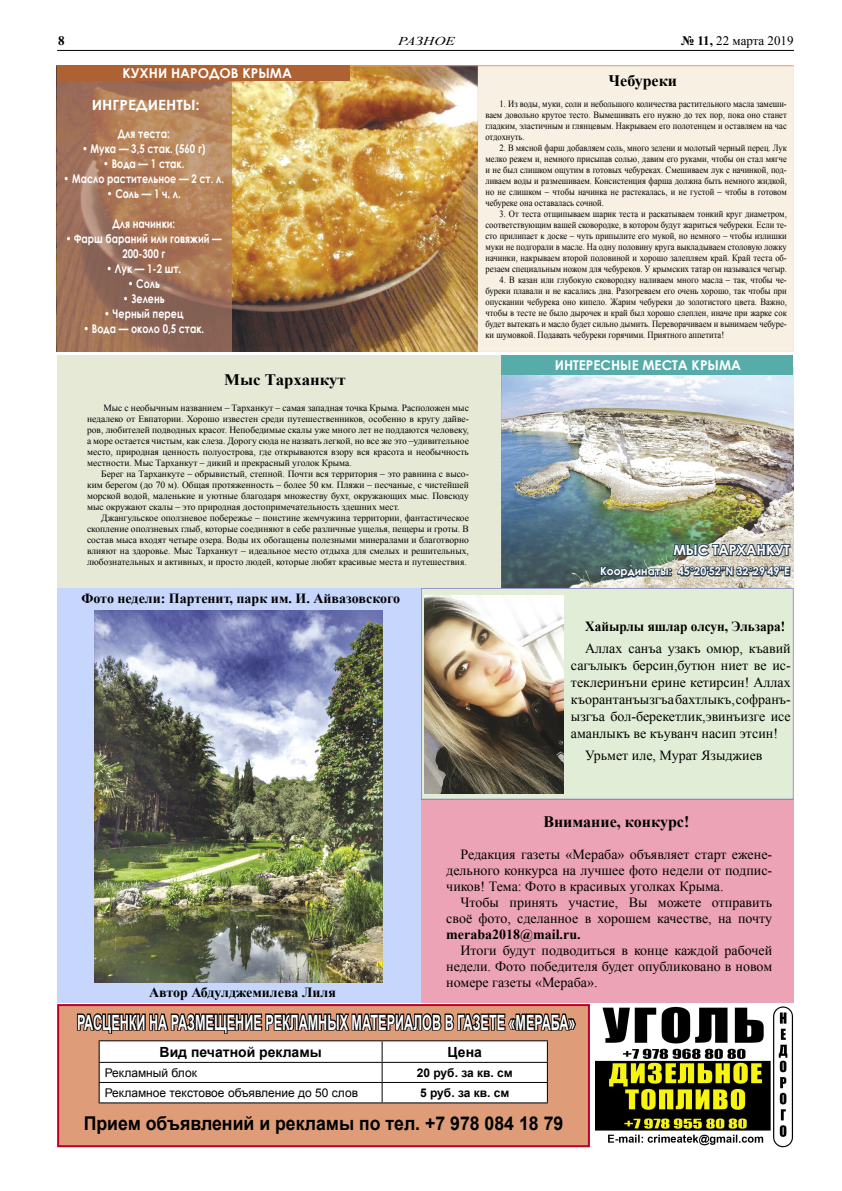
<style>
.page{position:relative;width:842px;height:1191px;background:#fff}
.page>*{position:absolute;margin:0;border:0;box-sizing:border-box;transform-origin:0 0}
.t1{font:700 21px "Arial";color:#fff;scale:.6 1}
.t2{font:700 19px "Arial";color:#000;scale:.93 1}
.t3{font:700 16px "Times New Roman";color:#000}
.t4{font:700 16px "Times New Roman";color:#000;scale:1.05 1}
.t5{font:700 14.1px "Century Gothic";color:#fff;scale:1.08 1}
.t6{font:14px/16px "Times New Roman";color:#000;text-align:justify}
.t7{font:700 14px "Times New Roman";color:#000}
.t8{font:700 14px "Times New Roman";color:#000;scale:.95 1}
.t9{font:700 14px "Arial";color:#000}
.t10{font:700 14px "Century Gothic";color:#fff}
.t11{font:700 13.5px "Century Gothic";color:#fff}
.t12{font:13px "Times New Roman";color:#000}
.t13{font:700 13px "Times New Roman";color:#000}
.t14{font:700 12px/15px "Century Gothic";color:#fff;text-align:center;scale:.8 1}
.t15{font:12px "Arial";color:#000}
.t16{font:700 12px "Arial";color:#000}
.t17{font:italic 12px "Times New Roman";color:#000;scale:1.29 1}
.t18{font:700 11px "Century Gothic";color:#fff}
.t19{font:9.5px/11px "Times New Roman";color:#000;text-align:justify;scale:.9 1}
.t20{font:9.5px/11px "Times New Roman";color:#000;text-align:justify}
.s1{font-weight:700}
</style>
<div class="page">
<img style="left:501px;top:367px;width:293px;height:221px">
<img style="left:56px;top:66px;width:421px;height:286px">
<div style="left:58px;top:588px;width:363px;height:415px;background:#c6d6fc"></div>
<hr style="left:57px;top:50px;width:737px;height:1px;background:#000">
<hr style="left:56px;top:65px;width:738px;height:1px;background:#ff8e78">
<div style="left:57px;top:355px;width:444px;height:233px;background:#e6e9d6"></div>
<div style="left:477px;top:66px;width:317px;height:286px;background:#f7f0e3"></div>
<div style="left:57px;top:65px;width:293px;height:15px;background:#ae6132"></div>
<svg style="left:57px;top:82px;width:174px;height:270px;background:#a4765a"></svg>
<div style="left:501px;top:355px;width:291px;height:20px;background:#57acaa"></div>
<img style="left:595px;top:1006px;width:198px;height:141px">
<div style="left:57px;top:1004px;width:533px;height:143px;background:#de9c78;border:2px solid #be0027"></div>
<svg style="left:76px;top:1004px;width:501px;height:99px"></svg>
<img style="left:599px;top:540px;width:192px;height:39px">
<div style="left:421px;top:799px;width:373px;height:204px;background:#eca3b5"></div>
<div style="left:421px;top:588px;width:373px;height:211px;background:#e1edd6"></div>
<img style="left:95px;top:610px;width:288px;height:372px">
<img style="left:424px;top:595px;width:140px;height:198px">
<h3 class="t13" style="left:58px;top:31px;width:8px">8</h3>
<p class="t17" style="left:398px;top:32px;width:46px">РАЗНОЕ</p>
<h3 class="t12" style="left:681px;top:32px;width:114px"><span class="s1">№ 11,</span> 22 марта 2019</h3>
<h3 class="t11" style="left:123px;top:63px;width:171px">КУХНИ НАРОДОВ КРЫМА</h3>
<h3 class="t5" style="left:92px;top:94px;width:102px">ИНГРЕДИЕНТЫ:</h3>
<h3 class="t3" style="left:608px;top:69px;width:70px">Чебуреки</h3>
<p class="t19" style="left:485px;top:98px;width:336px;text-indent:14px">1. Из воды, муки, соли и небольшого количества растительного масла замеши&shy;ваем довольно крутое тесто. Вымешивать его нужно до тех пор, пока оно станет гладким, эластичным и глянцевым. Накрываем его полотенцем и оставляем на час отдохнуть.</p>
<p class="t19" style="left:485px;top:142px;width:336px;text-indent:14px">2. В мясной фарш добавляем соль, много зелени и молотый черный перец. Лук мелко режем и, немного присыпав солью, давим его руками, чтобы он стал мягче и не был слишком ощутим в готовых чебуреках. Смешиваем лук с начинкой, под&shy;ливаем воды и размешиваем. Консистенция фарша должна быть немного жидкой, но не слишком – чтобы начинка не растекалась, и не густой – чтобы в готовом чебуреке она оставалась сочной.</p>
<p class="t19" style="left:485px;top:208px;width:336px;text-indent:14px">3. От теста отщипываем шарик теста и раскатываем тонкий круг диаметром, соответствующим вашей сковородке, в котором будут жариться чебуреки. Если те&shy;сто прилипает к доске – чуть припылите его мукой, но немного – чтобы излишки муки не подгорали в масле. На одну половину круга выкладываем столовую ложку начинки, накрываем второй половиной и хорошо залепляем край. Край теста об&shy;резаем специальным ножом для чебуреков. У крымских татар он назывался чегыр.</p>
<p class="t19" style="left:485px;top:274px;width:336px;text-indent:14px">4. В казан или глубокую сковородку наливаем много масла – так, чтобы че&shy;буреки плавали и не касались дна. Разогреваем его очень хорошо, так чтобы при опускании чебурека оно кипело. Жарим чебуреки до золотистого цвета. Важно, чтобы в тесте не было дырочек и край был хорошо слеплен, иначе при жарке сок будет вытекать и масло будет сильно дымить. Переворачиваем и вынимаем чебуре&shy;ки шумовкой. Подавать чебуреки горячими. Приятного аппетита!</p>
<p class="t14" style="left:118px;top:126px;width:66px">Для теста:</p>
<p class="t14" style="left:82px;top:141px;width:156px">• Мука — 3,5 стак. (560 г)</p>
<p class="t14" style="left:103px;top:156px;width:103px">• Вода — 1 стак.</p>
<p class="t14" style="left:64px;top:171px;width:202px">• Масло растительное — 2 ст. л.</p>
<p class="t14" style="left:107px;top:186px;width:94px">• Соль — 1 ч. л.</p>
<p class="t14" style="left:112px;top:216px;width:80px">Для начинки:</p>
<p class="t14" style="left:66px;top:231px;width:197px">• Фарш бараний или говяжий —<br>200-300 г</p>
<p class="t14" style="left:106px;top:261px;width:95px">• Лук — 1-2 шт.</p>
<p class="t14" style="left:128px;top:276px;width:42px">• Соль</p>
<p class="t14" style="left:123px;top:291px;width:54px">• Зелень</p>
<p class="t14" style="left:104px;top:306px;width:101px">• Черный перец</p>
<p class="t14" style="left:83px;top:321px;width:153px">• Вода — около 0,5 стак.</p>
<h3 class="t4" style="left:224px;top:368px;width:117px">Мыс Тарханкут</h3>
<p class="t20" style="left:87px;top:402px;width:383px;text-indent:16px">Мыс с необычным названием – Тарханкут – самая западная точка Крыма. Расположен мыс недалеко от Евпатории. Хорошо известен среди путешественников, особенно в кругу дайве&shy;ров, любителей подводных красот. Непобедимые скалы уже много лет не поддаются человеку, а море остается чистым, как слеза. Дорогу сюда не назвать легкой, но все же это –удивительное место, природная ценность полуострова, где открываются взору вся красота и необычность местности. Мыс Тарханкут – дикий и прекрасный уголок Крыма.</p>
<p class="t20" style="left:87px;top:468px;width:383px;text-indent:14px">Берег на Тарханкуте – обрывистый, степной. Почти вся территория – это равнина с высо&shy;ким берегом (до 70 м). Общая протяженность – более 50 км. Пляжи – песчаные, с чистейшей морской водой, маленькие и уютные благодаря множеству бухт, окружающих мыс. Повсюду мыс окружают скалы – это природная достопримечательность здешних мест.</p>
<p class="t20" style="left:87px;top:512px;width:383px;text-indent:14px">Джангульское оползневое побережье – поистине жемчужина территории, фантастическое скопление оползневых глыб, которые соединяют в себе различные ущелья, пещеры и гроты. В состав мыса входят четыре озера. Воды их обогащены полезными минералами и благотворно влияют на здоровье. Мыс Тарханкут – идеальное место отдыха для смелых и решительных, любознательных и активных, и просто людей, которые любят красивые места и путешествия.</p>
<h3 class="t7" style="left:81px;top:588px;width:320px">Фото недели: Партенит, парк им. И. Айвазовского</h3>
<h3 class="t11" style="left:555px;top:354px;width:188px">ИНТЕРЕСНЫЕ МЕСТА КРЫМА</h3>
<h3 class="t10" style="left:673px;top:539px;width:118px">МЫС ТАРХАНКУТ</h3>
<p class="t18" style="left:600px;top:563px;width:191px">Координаты: 45°20'52''N 32°29'49''E</p>
<h3 class="t8" style="left:585px;top:616px;width:212px">Хайырлы яшлар олсун, Эльзара!</h3>
<h3 class="t6" style="left:571px;top:639px;width:221px;line-height:17px;text-indent:14px">Аллах санъа узакъ омюр, къавий сагълыкъ берсин,бутюн ниет ве ис&shy;теклеринъни ерине кетирсин! Аллах къорантанъызгъа бахтлыкъ, софранъ&shy;ызгъа бол-берекетлик,эвинъизге исе аманлыкъ ве къуванч насип этсин!</h3>
<h3 class="t6" style="left:585px;top:747px;width:179px">Урьмет иле, Мурат Языджиев</h3>
<h3 class="t7" style="left:149px;top:982px;width:188px">Автор Абдулджемилева Лиля</h3>
<h3 class="t3" style="left:543px;top:810px;width:147px">Внимание, конкурс!</h3>
<h3 class="t6" style="left:446px;top:846px;width:327px;text-indent:14px">Редакция газеты «Мераба» объявляет старт ежене&shy;дельного конкурса на лучшее фото недели от подпис&shy;чиков! Тема: Фото в красивых уголках Крыма.</h3>
<h3 class="t6" style="left:446px;top:894px;width:327px;text-align:right">Чтобы принять участие, Вы можете отправить своё фото, сделанное в хорошем качестве, на почту</h3>
<h3 class="t7" style="left:446px;top:924px;width:136px">meraba2018@mail.ru.</h3>
<h3 class="t6" style="left:446px;top:942px;width:327px;text-indent:14px">Итоги будут подводиться в конце каждой рабочей недели. Фото победителя будет опубликовано в новом номере газеты «Мераба».</h3>
<h1 class="t1" style="left:77px;top:1008px;width:832px">РАСЦЕНКИ НА РАЗМЕЩЕНИЕ РЕКЛАМНЫХ МАТЕРИАЛОВ В ГАЗЕТЕ «МЕРАБА»</h1>
<h3 class="t9" style="left:160px;top:1042px;width:164px">Вид печатной рекламы</h3>
<h3 class="t9" style="left:447px;top:1042px;width:36px">Цена</h3>
<p class="t15" style="left:105px;top:1064px;width:94px">Рекламный блок</p>
<p class="t16" style="left:417px;top:1064px;width:98px">20 руб. за кв. см</p>
<p class="t15" style="left:105px;top:1084px;width:255px">Рекламное текстовое объявление до 50 слов</p>
<p class="t16" style="left:420px;top:1084px;width:91px">5 руб. за кв. см</p>
<h2 class="t2" style="left:84px;top:1111px;width:517px">Прием объявлений и рекламы по тел. +7 978 084 18 79</h2>
</div>
